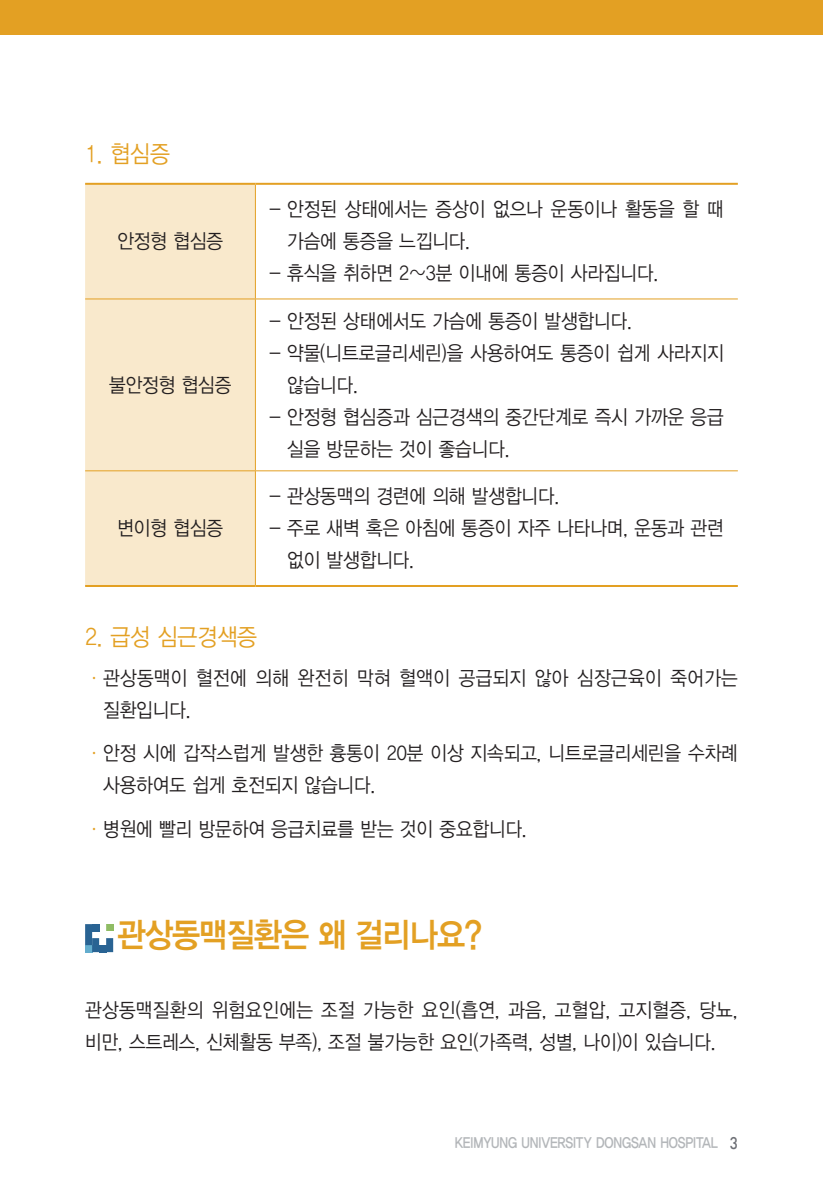
<style>
.page{position:relative;width:823px;height:1191px;background:#fff}
.page>*{position:absolute;margin:0;border:0;box-sizing:border-box;transform-origin:0 0}
.t1{font:34px "YDIYGO340";letter-spacing:-.03em;color:#e3a023;scale:.9 1}
.t2{font:24px "YDIYGO320";color:#e3a023;scale:.9 1}
.t3{font:20px/32px "YDIYGO320";color:#231f20;scale:.9 1}
.t4{font:20px/32px "YDIYGO320";letter-spacing:.02em;color:#231f20;scale:.9 1}
.t5{font:15px "YDIYGO340";letter-spacing:-.01em;color:#b3b6b9;scale:.86 1}
.s1{font-family:"YDIY Sin";color:#e3a023}
.s2{font-family:"DIN";font-weight:500;font-size:16.8px;color:#6e7076}
</style>
<div class="page">
<div style="left:85px;top:185px;width:170px;height:400px;background:#f9e9cc"></div>
<hr style="left:85px;top:183px;width:170px;height:2px;background:#e3a023">
<hr style="left:255px;top:183px;width:482px;height:2px;background:#e3a023">
<hr style="left:85px;top:585px;width:170px;height:2px;background:#e3a023">
<hr style="left:255px;top:585px;width:482px;height:2px;background:#e3a023">
<hr style="left:255px;top:185px;width:1px;height:114px;background:#e3a023">
<hr style="left:85px;top:299px;width:170px;height:1px;background:#e3a023">
<hr style="left:255px;top:299px;width:482px;height:1px;background:#e3a023">
<hr style="left:255px;top:299px;width:1px;height:171px;background:#e3a023">
<hr style="left:85px;top:470px;width:170px;height:1px;background:#e3a023">
<hr style="left:255px;top:470px;width:482px;height:1px;background:#e3a023">
<hr style="left:255px;top:471px;width:1px;height:114px;background:#e3a023">
<svg style="left:85px;top:924px;width:28px;height:28px"></svg>
<div style="left:99px;top:945px;width:7px;height:7px;background:#296393"></div>
<div style="left:0;top:0;width:822px;height:34px;background:#e3a023"></div>
<p class="t2" style="left:85px;top:141px;width:96px">1. 협심증</p>
<p class="t3" style="left:117px;top:226px;width:119px">안정형 협심증</p>
<p class="t3" style="left:109px;top:369px;width:137px">불안정형 협심증</p>
<p class="t3" style="left:117px;top:513px;width:119px">변이형 협심증</p>
<p class="t3" style="left:287px;top:194px;width:486px;text-indent:-18px">- 안정된 상태에서는 증상이 없으나 운동이나 활동을 할 때 가슴에 통증을 느낍니다.</p>
<p class="t3" style="left:269px;top:258px;width:433px">- 휴식을 취하면 2~3분 이내에 통증이 사라집니다.</p>
<p class="t3" style="left:269px;top:305px;width:404px">- 안정된 상태에서도 가슴에 통증이 발생합니다.</p>
<p class="t3" style="left:287px;top:337px;width:486px;text-indent:-18px">- 약물(니트로글리세린)을 사용하여도 통증이 쉽게 사라지지 않습니다.</p>
<p class="t3" style="left:287px;top:401px;width:486px;text-indent:-18px">- 안정형 협심증과 심근경색의 중간단계로 즉시 가까운 응급 실을 방문하는 것이 좋습니다.</p>
<p class="t3" style="left:269px;top:481px;width:323px">- 관상동맥의 경련에 의해 발생합니다.</p>
<p class="t3" style="left:287px;top:513px;width:486px;text-indent:-18px">- 주로 새벽 혹은 아침에 통증이 자주 나타나며, 운동과 관련 없이 발생합니다.</p>
<p class="t2" style="left:85px;top:623px;width:192px">2. 급성 심근경색증</p>
<p class="t4" style="left:103px;top:662px;width:706px;text-indent:-18px"><span class="s1">·</span>관상동맥이 혈전에 의해 완전히 막혀 혈액이 공급되지 않아 심장근육이 죽어가는 질환입니다.</p>
<p class="t3" style="left:103px;top:737px;width:706px;text-indent:-18px"><span class="s1">·</span>안정 시에 갑작스럽게 발생한 흉통이 20분 이상 지속되고, 니트로글리세린을 수차례 사용하여도 쉽게 호전되지 않습니다.</p>
<p class="t3" style="left:85px;top:813px;width:492px"><span class="s1">·</span>병원에 빨리 방문하여 응급치료를 받는 것이 중요합니다.</p>
<p class="t1" style="left:117px;top:915px;width:407px">관상동맥질환은 왜 걸리나요?</p>
<p class="t4" style="left:85px;top:994px;width:726px">관상동맥질환의 위험요인에는 조절 가능한 요인(흡연, 과음, 고혈압, 고지혈증, 당뇨, 비만, 스트레스, 신체활동 부족), 조절 불가능한 요인(가족력, 성별, 나이)이 있습니다.</p>
<p class="t5" style="left:454px;top:1134px;width:330px">KEIMYUNG UNIVERSITY DONGSAN HOSPITAL <span class="s2">3</span></p>
</div>
